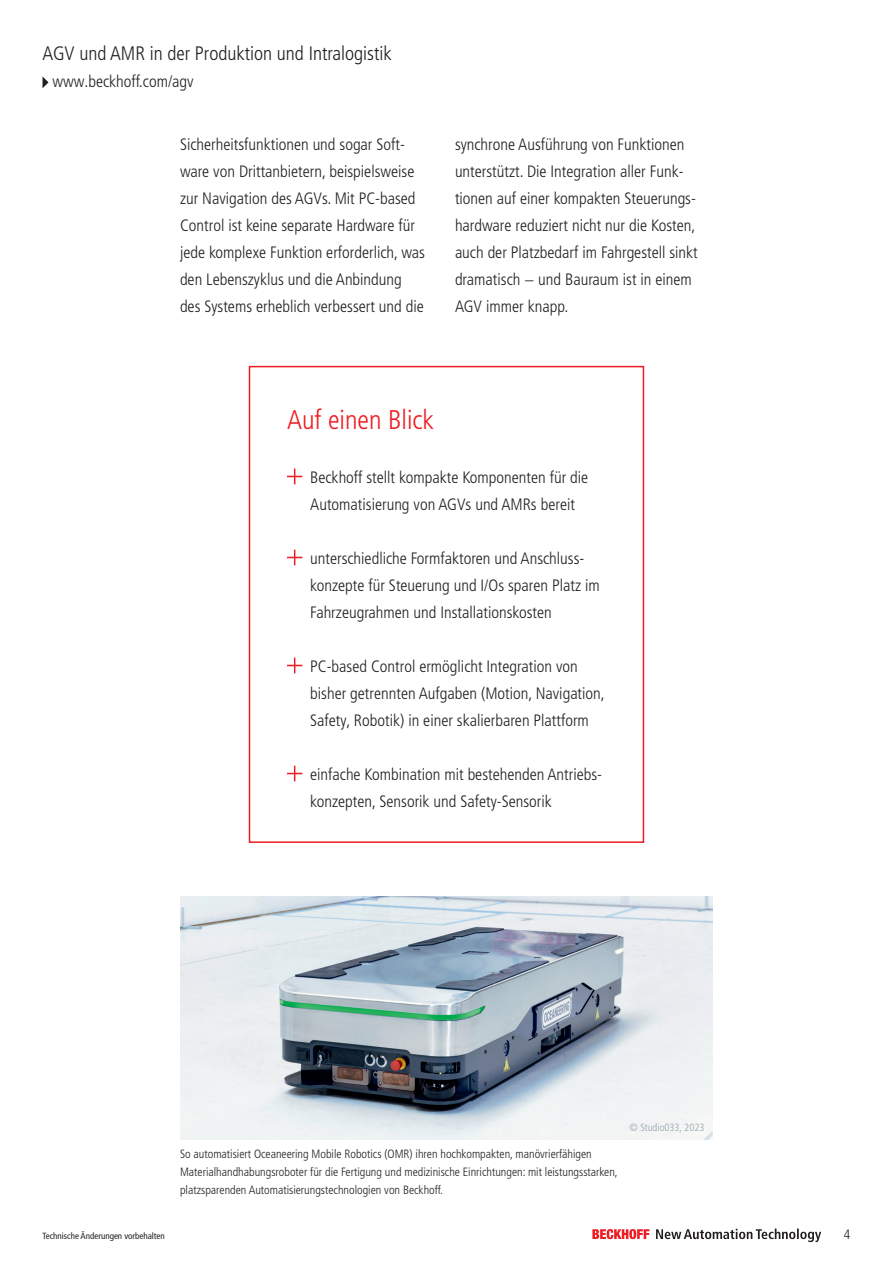
<style>
.page{position:relative;width:893px;height:1263px;background:#fff}
.page>*{position:absolute;margin:0;border:0;box-sizing:border-box;transform-origin:0 0}
.t1{font:300 condensed 27px "Frutiger LT Pro";color:#ee1d23}
.t2{font:300 condensed 19.5px "Frutiger LT Pro";color:#231f20}
.t3{font:300 condensed 16.5px/27px "Frutiger LT Pro";color:#231f20}
.t4{font:300 condensed 13.5px "Frutiger LT Pro";color:#231f20}
.t5{font:300 condensed 12px/18px "Frutiger LT Pro";color:#231f20}
.t6{font:300 condensed 10.5px "Frutiger LT Pro";color:#94a2aa}
.t7{font:condensed 9px "Frutiger LT Pro";color:#231f20}
</style>
<div class="page">
<svg style="left:656px;top:1228px;width:165px;height:14px"></svg>
<svg style="left:592px;top:1229px;width:57px;height:10px"></svg>
<svg style="left:43px;top:77px;width:5px;height:11px"></svg>
<div style="left:249px;top:366px;width:395px;height:477px;border:2px solid #ee1d23"></div>
<svg style="left:287px;top:469px;width:15px;height:15px"></svg>
<svg style="left:287px;top:550px;width:15px;height:15px"></svg>
<svg style="left:287px;top:658px;width:15px;height:15px"></svg>
<svg style="left:287px;top:766px;width:15px;height:15px"></svg>
<img style="left:180px;top:897px;width:533px;height:243px">
<p class="t2" style="left:43px;top:42px;width:351px">AGV und AMR in der Produktion und Intralogistik</p>
<p class="t3" style="left:52px;top:68px;width:143px">www.beckhoff.com/agv</p>
<p class="t3" style="left:180px;top:131px;width:246px">Sicherheitsfunktionen und sogar Soft&shy;ware von Drittanbietern, beispielsweise zur Navigation des AGVs. Mit PC-based Control ist keine separate Hardware für jede komplexe Funktion erforderlich, was den Lebenszyklus und die Anbindung des Systems erheblich verbessert und die</p>
<p class="t3" style="left:455px;top:131px;width:244px">synchrone Ausführung von Funktionen unterstützt. Die Integration aller Funk&shy;tionen auf einer kompakten Steuerungs&shy;hardware reduziert nicht nur die Kosten, auch der Platzbedarf im Fahrgestell sinkt dramatisch − und Bauraum ist in einem AGV immer knapp.</p>
<h1 class="t1" style="left:287px;top:404px;width:148px">Auf einen Blick</h1>
<p class="t3" style="left:310px;top:464px;width:280px">Beckhoff stellt kompakte Komponenten für die<br>Automatisierung von AGVs und AMRs bereit</p>
<p class="t3" style="left:310px;top:545px;width:291px">unterschiedliche Formfaktoren und Anschluss&shy;konzepte für Steuerung und I/Os sparen Platz im<br>Fahrzeugrahmen und Installationskosten</p>
<p class="t3" style="left:310px;top:653px;width:296px">PC-based Control ermöglicht Integration von bisher getrennten Aufgaben (Motion, Navigation,<br>Safety, Robotik) in einer skalierbaren Plattform</p>
<p class="t3" style="left:310px;top:761px;width:293px">einfache Kombination mit bestehenden Antriebs&shy;konzepten, Sensorik und Safety-Sensorik</p>
<p class="t5" style="left:180px;top:1145px;width:439px">So automatisiert Oceaneering Mobile Robotics (OMR) ihren hochkompakten, manövrierfähigen<br>Materialhandhabungsroboter für die Fertigung und medizinische Einrichtungen: mit leistungsstarken, platzsparenden Automatisierungstechnologien von Beckhoff.</p>
<p class="t6" style="left:629px;top:1121px;width:76px">© Studio033, 2023</p>
<p class="t7" style="left:43px;top:1230px;width:124px">Technische Änderungen vorbehalten</p>
<p class="t4" style="left:844px;top:1226px;width:8px">4</p>
</div>
